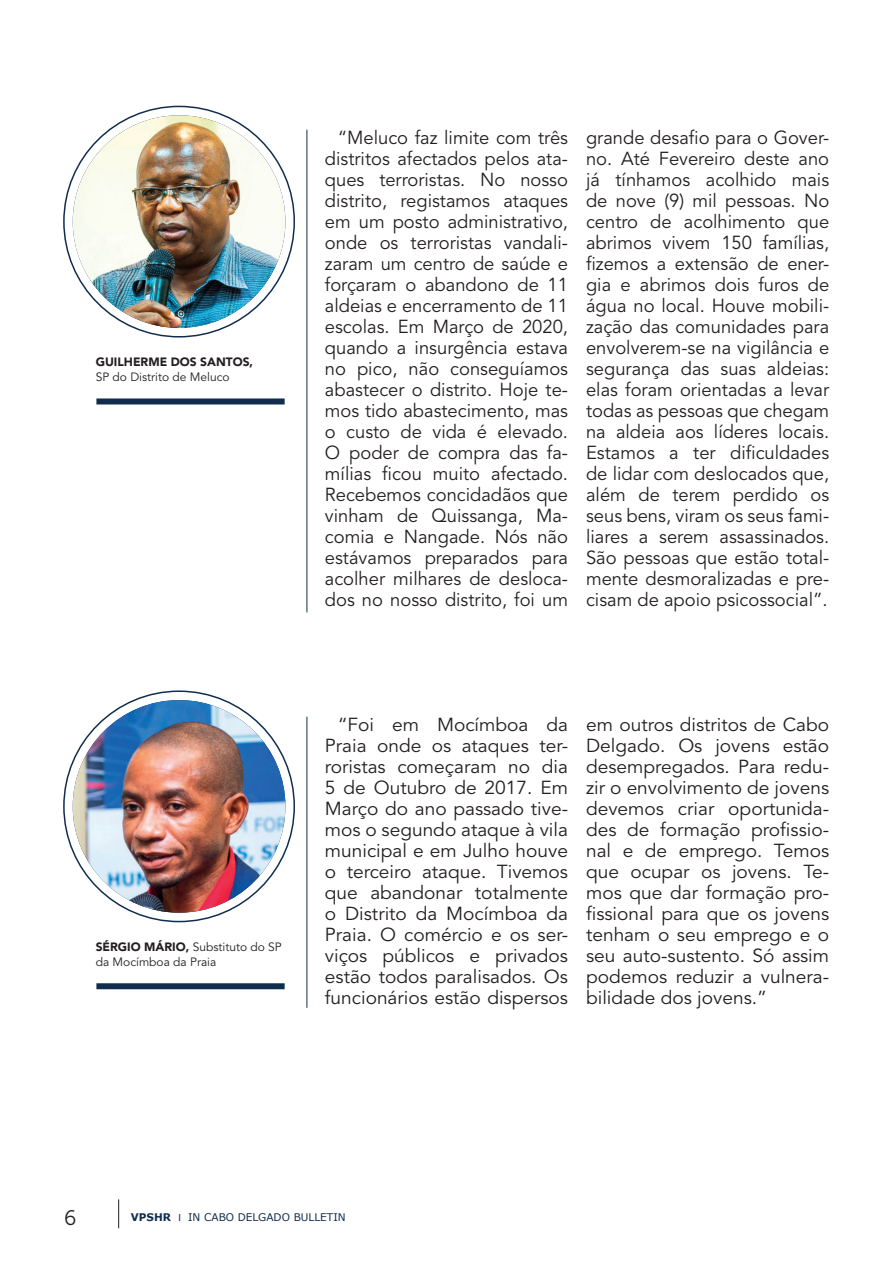
<style>
.page{position:relative;width:893px;height:1263px;background:#fff}
.page>*{position:absolute;margin:0;border:0;box-sizing:border-box;transform-origin:0 0}
.t1{font:21px "Museo 300";color:#231f20}
.t2{font:18.75px/21px "Avenir LT Std";color:#231f20;text-align:justify}
.t3{font:12px/15px "Avenir LT Std";color:#231f20}
.t4{font:900 12px "Avenir LT Std";color:#231f20}
.t5{font:10.5px "Verdana";color:#102d4e}
.s1{font-weight:900}
.s2{font-weight:700}
.s3{font-family:"Myriad Pro"}
</style>
<div class="page">
<svg style="left:118px;top:1199px;width:1px;height:29px"></svg>
<hr style="left:307px;top:130px;width:1px;height:482px;background:#102d4e">
<hr style="left:307px;top:717px;width:1px;height:291px;background:#102d4e">
<img style="left:73px;top:115px;width:212px;height:213px;border-radius:106px">
<img style="left:73px;top:700px;width:212px;height:213px;border-radius:106px">
<div style="left:96px;top:398px;width:189px;height:6px;background:#102d4e"></div>
<div style="left:96px;top:983px;width:189px;height:6px;background:#102d4e"></div>
<p class="t4" style="left:96px;top:355px;width:159px">GUILHERME DOS SANTOS,</p>
<p class="t3" style="left:96px;top:370px;width:135px">SP do Distrito de Meluco</p>
<p class="t3" style="left:96px;top:940px;width:188px"><span class="s1">SÉRGIO MÁRIO,</span> Substituto do SP da Mocímboa da Praia</p>
<p class="t2" style="left:325px;top:127px;width:245px;text-indent:13px">“Meluco faz limite com três distritos afectados pelos ata&shy;ques terroristas. No nosso distrito, registamos ataques em um posto administrativo, onde os terroristas vandali&shy;zaram um centro de saúde e forçaram o abandono de 11 aldeias e encerramento de 11 escolas. Em Março de 2020, quando a insurgência estava no pico, não conseguíamos abastecer o distrito. Hoje te&shy;mos tido abastecimento, mas o custo de vida é elevado.<br>O poder de compra das fa&shy;mílias ficou muito afectado.<br>Recebemos concidadãos que vinham de Quissanga, Ma&shy;comia e Nangade. Nós não estávamos preparados para acolher milhares de desloca&shy;dos no nosso distrito, foi um</p>
<p class="t2" style="left:586px;top:127px;width:245px">grande desafio para o Gover&shy;no. Até Fevereiro deste ano já tínhamos acolhido mais de nove (9) mil pessoas. No centro de acolhimento que abrimos vivem 150 famílias, fizemos a extensão de ener&shy;gia e abrimos dois furos de água no local. Houve mobili&shy;zação das comunidades para envolverem-se na vigilância e segurança das suas aldeias: elas foram orientadas a levar todas as pessoas que chegam na aldeia aos líderes locais.<br>Estamos a ter dificuldades de lidar com deslocados que, além de terem perdido os seus bens, viram os seus fami&shy;liares a serem assassinados.<br>São pessoas que estão total&shy;mente desmoralizadas e pre&shy;cisam de apoio psicossocial”.</p>
<p class="t2" style="left:325px;top:714px;width:245px;text-indent:13px">“Foi em Mocímboa da Praia onde os ataques ter&shy;roristas começaram no dia 5 de Outubro de 2017. Em Março do ano passado tive&shy;mos o segundo ataque à vila municipal e em Julho houve o terceiro ataque. Tivemos que abandonar totalmente o Distrito da Mocímboa da Praia. O comércio e os ser&shy;viços públicos e privados estão todos paralisados. Os funcionários estão dispersos</p>
<p class="t2" style="left:586px;top:714px;width:245px">em outros distritos de Cabo Delgado. Os jovens estão desempregados. Para redu&shy;zir o envolvimento de jovens devemos criar oportunida&shy;des de formação profissio&shy;nal e de emprego. Temos que ocupar os jovens. Te&shy;mos que dar formação pro&shy;fissional para que os jovens tenham o seu emprego e o seu auto-sustento. Só assim podemos reduzir a vulnera&shy;bilidade dos jovens.”</p>
<p class="t1" style="left:64px;top:1206px;width:13px">6</p>
<p class="t5" style="left:131px;top:1210px;width:216px"><span class="s2">VPSHR</span> <span class="s3">I</span> IN CABO DELGADO BULLETIN</p>
</div>
